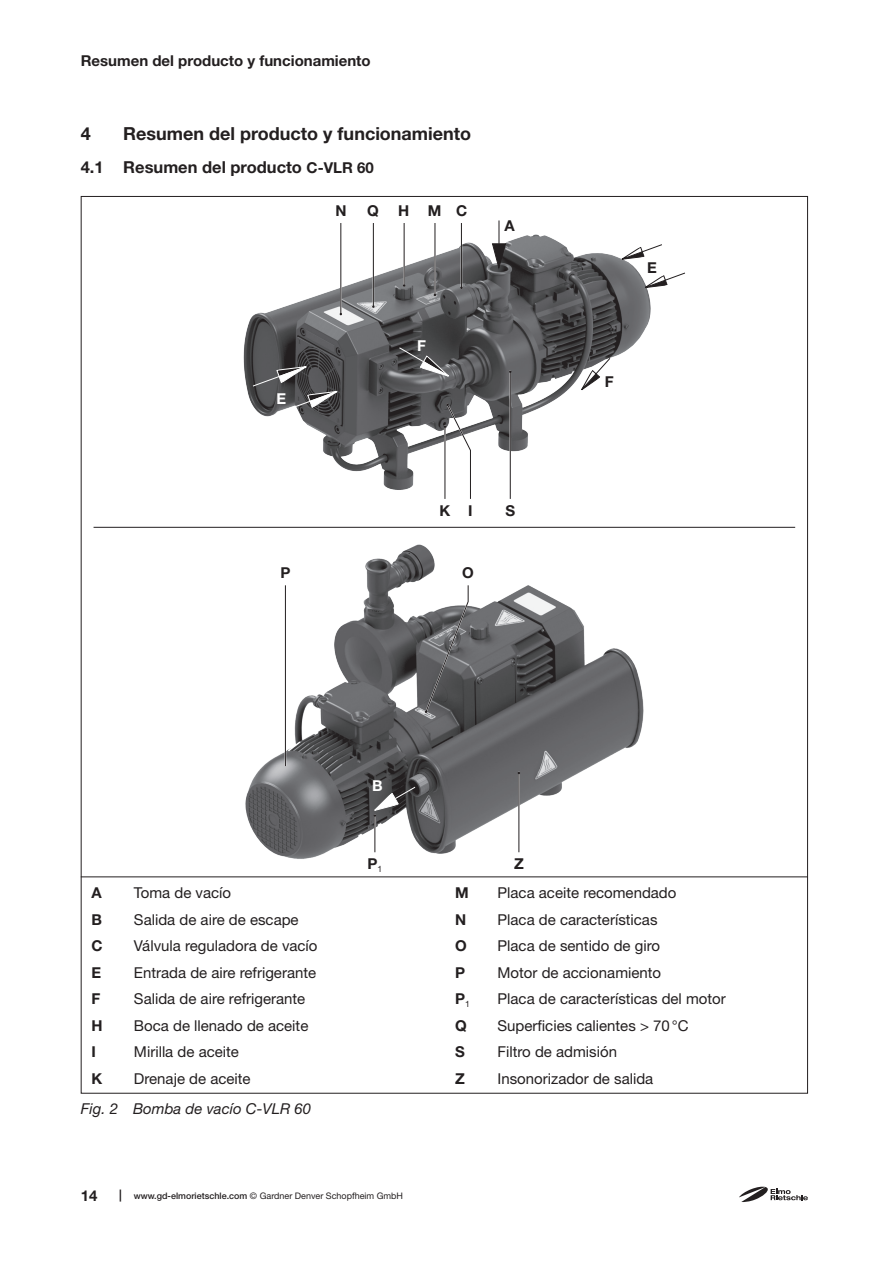
<style>
.page{position:relative;width:893px;height:1263px;background:#fff}
.page>*{position:absolute;margin:0;border:0;box-sizing:border-box;transform-origin:0 0}
.t1{font:700 18px "Helvetica Neue LT Pro";color:#231f20}
.t2{font:700 16.5px "Helvetica Neue LT Pro";color:#231f20}
.t3{font:15px "Helvetica Neue LT Pro";color:#231f20}
.t4{font:700 15px "Helvetica Neue LT Pro";color:#231f20}
.t5{font:italic 15px "Helvetica Neue LT Pro";color:#231f20}
.t6{font:700 15px "Helvetica Neue LT Pro";color:#fff}
.t7{font:9px "Helvetica Neue LT Pro";color:#231f20}
.s1{font-size:15px}
.s2{font-weight:700;font-size:12px}
.s3{font-weight:500}
</style>
<div class="page">
<svg style="left:739px;top:1186px;width:69px;height:16px"></svg>
<hr style="left:94px;top:527px;width:701px;height:1px;background:#231f20">
<hr style="left:81px;top:876px;width:727px;height:1px;background:#231f20">
<img style="left:243px;top:230px;width:408px;height:260px">
<img style="left:245px;top:544px;width:399px;height:315px">
<svg style="left:492px;top:220px;width:14px;height:49px"></svg>
<svg style="left:643px;top:272px;width:42px;height:17px"></svg>
<svg style="left:580px;top:357px;width:31px;height:35px"></svg>
<svg style="left:398px;top:347px;width:54px;height:31px;background:#646465"></svg>
<hr style="left:403px;top:223px;width:2px;height:64px;background:#fff">
<hr style="left:434px;top:223px;width:2px;height:73px;background:#fff">
<hr style="left:340px;top:223px;width:2px;height:92px;background:#fff">
<svg style="left:620px;top:244px;width:42px;height:16px"></svg>
<hr style="left:374px;top:814px;width:2px;height:38px;background:#fff">
<hr style="left:509px;top:370px;width:2px;height:129px;background:#fff">
<hr style="left:518px;top:772px;width:2px;height:80px;background:#fff">
<svg style="left:252px;top:365px;width:88px;height:47px;background:#5c5c5e"></svg>
<hr style="left:341px;top:223px;width:1px;height:91px;background:#231f20">
<hr style="left:373px;top:223px;width:1px;height:84px;background:#231f20">
<hr style="left:404px;top:223px;width:1px;height:63px;background:#231f20">
<hr style="left:435px;top:223px;width:1px;height:72px;background:#231f20">
<hr style="left:461px;top:223px;width:1px;height:65px;background:#231f20">
<svg style="left:444px;top:402px;width:28px;height:97px"></svg>
<hr style="left:510px;top:372px;width:1px;height:127px;background:#231f20">
<hr style="left:375px;top:815px;width:1px;height:37px;background:#231f20">
<svg style="left:374px;top:786px;width:42px;height:31px"></svg>
<hr style="left:519px;top:773px;width:1px;height:79px;background:#231f20">
<hr style="left:285px;top:585px;width:1px;height:181px;background:#231f20">
<svg style="left:424px;top:584px;width:46px;height:131px"></svg>
<p class="t4" style="left:81px;top:51px;width:291px">Resumen del producto y funcionamiento</p>
<p class="t1" style="left:81px;top:123px;width:12px">4</p>
<p class="t1" style="left:123px;top:123px;width:349px">Resumen del producto y funcionamiento</p>
<p class="t2" style="left:81px;top:157px;width:295px">4.1 Resumen del producto <span class="s1">C-VLR 60</span></p>
<p class="t6" style="left:276px;top:389px;width:11px">E</p>
<p class="t4" style="left:280px;top:563px;width:12px">P</p>
<p class="t4" style="left:336px;top:201px;width:13px">N</p>
<p class="t4" style="left:367px;top:201px;width:13px">Q</p>
<p class="t4" style="left:428px;top:201px;width:15px">M</p>
<p class="t4" style="left:398px;top:201px;width:13px">H</p>
<p class="t4" style="left:456px;top:201px;width:13px">C</p>
<p class="t4" style="left:504px;top:217px;width:12px">A</p>
<p class="t6" style="left:417px;top:337px;width:10px">F</p>
<p class="t4" style="left:440px;top:501px;width:12px">K</p>
<p class="t4" style="left:468px;top:501px;width:6px">I</p>
<p class="t4" style="left:462px;top:563px;width:13px">O</p>
<p class="t4" style="left:505px;top:501px;width:11px">S</p>
<p class="t4" style="left:647px;top:259px;width:11px">E</p>
<p class="t4" style="left:605px;top:372px;width:10px">F</p>
<p class="t4" style="left:91px;top:884px;width:12px">A</p>
<p class="t3" style="left:134px;top:884px;width:99px">Toma de vacío</p>
<p class="t4" style="left:91px;top:910px;width:12px">B</p>
<p class="t3" style="left:134px;top:911px;width:166px">Salida de aire de escape</p>
<p class="t4" style="left:91px;top:937px;width:13px">C</p>
<p class="t3" style="left:134px;top:937px;width:185px">Válvula reguladora de vacío</p>
<p class="t4" style="left:91px;top:963px;width:11px">E</p>
<p class="t3" style="left:134px;top:964px;width:184px">Entrada de aire refrigerante</p>
<p class="t4" style="left:91px;top:990px;width:10px">F</p>
<p class="t3" style="left:134px;top:990px;width:173px">Salida de aire refrigerante</p>
<p class="t4" style="left:91px;top:1016px;width:13px">H</p>
<p class="t3" style="left:134px;top:1017px;width:176px">Boca de llenado de aceite</p>
<p class="t4" style="left:91px;top:1043px;width:6px">I</p>
<p class="t3" style="left:134px;top:1043px;width:107px">Mirilla de aceite</p>
<p class="t4" style="left:91px;top:1069px;width:12px">K</p>
<p class="t3" style="left:134px;top:1070px;width:118px">Drenaje de aceite</p>
<p class="t5" style="left:81px;top:1100px;width:232px">Fig. 2 Bomba de vacío C-VLR 60</p>
<p class="t6" style="left:372px;top:776px;width:12px">B</p>
<p class="t4" style="left:367px;top:855px;width:16px">P<sub>1</sub></p>
<p class="t4" style="left:514px;top:855px;width:11px">Z</p>
<p class="t4" style="left:455px;top:884px;width:15px">M</p>
<p class="t3" style="left:497px;top:884px;width:180px">Placa aceite recomendado</p>
<p class="t4" style="left:455px;top:910px;width:13px">N</p>
<p class="t3" style="left:497px;top:911px;width:161px">Placa de características</p>
<p class="t4" style="left:455px;top:937px;width:13px">O</p>
<p class="t3" style="left:497px;top:937px;width:164px">Placa de sentido de giro</p>
<p class="t4" style="left:455px;top:963px;width:12px">P</p>
<p class="t3" style="left:497px;top:964px;width:165px">Motor de accionamiento</p>
<p class="t4" style="left:455px;top:990px;width:16px">P<sub>1</sub></p>
<p class="t3" style="left:497px;top:990px;width:230px">Placa de características del motor</p>
<p class="t4" style="left:455px;top:1016px;width:13px">Q</p>
<p class="t3" style="left:497px;top:1017px;width:193px">Superficies calientes &gt; 70°C</p>
<p class="t4" style="left:455px;top:1043px;width:11px">S</p>
<p class="t3" style="left:497px;top:1043px;width:121px">Filtro de admisión</p>
<p class="t4" style="left:455px;top:1069px;width:11px">Z</p>
<p class="t3" style="left:497px;top:1070px;width:157px">Insonorizador de salida</p>
<p class="t4" style="left:81px;top:1187px;width:18px">14</p>
<p class="t7" style="left:119px;top:1191px;width:285px"><span class="s2">|</span> <span class="s3">www.gd-elmorietschle.com</span> © Gardner Denver Schopfheim GmbH</p>
</div>
